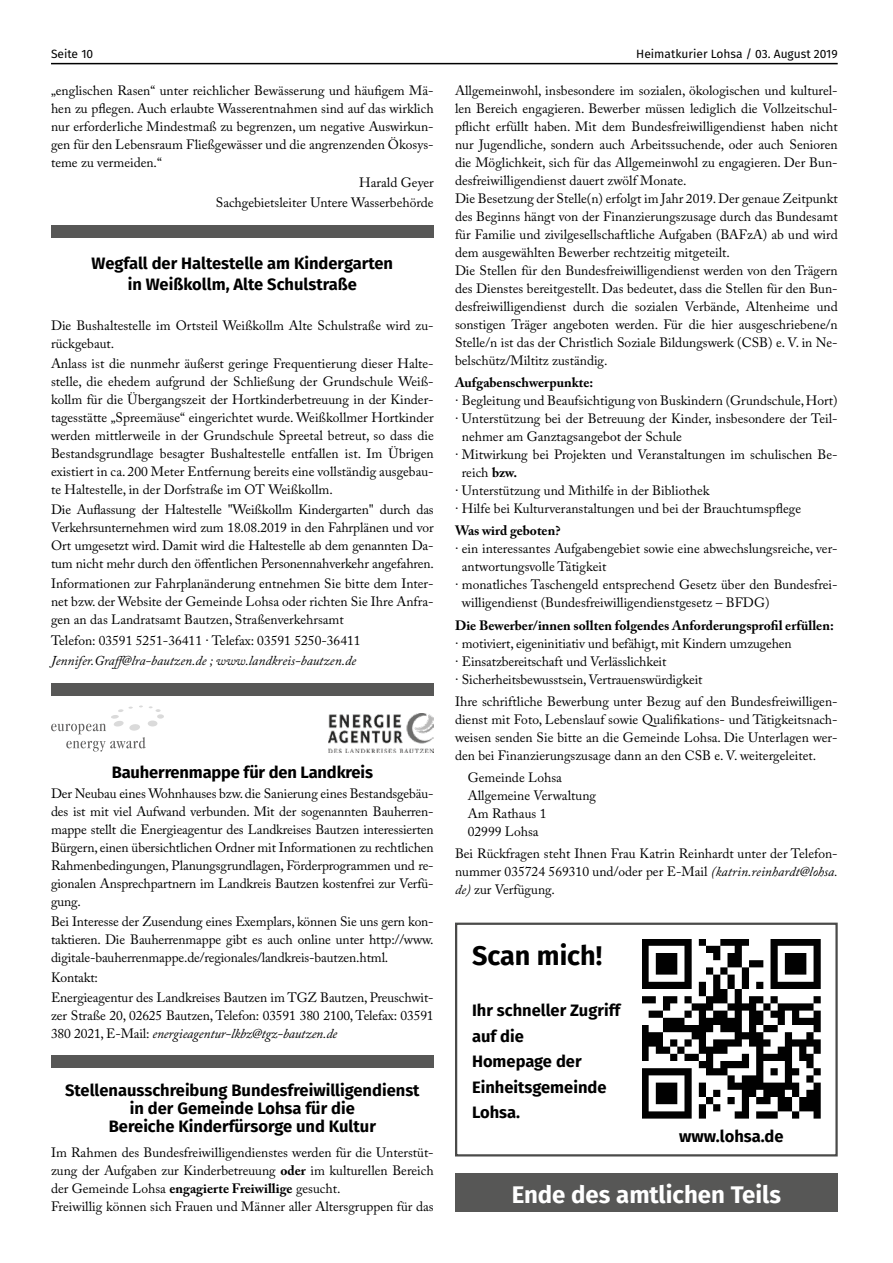
<style>
.page{position:relative;width:893px;height:1263px;background:#fff}
.page>*{position:absolute;margin:0;border:0;box-sizing:border-box;transform-origin:0 0}
.t1{font:700 27px "Fira Sans";color:#000}
.t2{font:700 24px "Fira Sans";color:#fff}
.t3{font:700 16.5px/25.5px "Fira Sans";color:#000;text-align:center}
.t4{font:13.5px/18px "Adobe Caslon Pro";color:#000;text-align:justify}
.t5{font:700 13.5px "Adobe Caslon Pro";color:#000}
.t6{font:italic 13.5px "Adobe Caslon Pro";color:#000}
.t7{font:12px "Fira Sans";color:#000}
.s1{font-style:italic}
.s2{font-weight:700}
</style>
<div class="page">
<hr style="left:51px;top:63px;width:787px;height:1px;background:#000">
<div style="left:455px;top:1174px;width:382px;height:38px;background:#575756"></div>
<div style="left:455px;top:923px;width:383px;height:233px;border:2px solid #4a4a49"></div>
<img style="left:642px;top:940px;width:179px;height:178px">
<div style="left:51px;top:684px;width:383px;height:12px;background:#575756"></div>
<div style="left:51px;top:1054px;width:383px;height:13px;background:#575756"></div>
<div style="left:51px;top:225px;width:383px;height:13px;background:#575756"></div>
<img style="left:329px;top:713px;width:105px;height:40px">
<svg style="left:51px;top:705px;width:113px;height:47px"></svg>
<p class="t7" style="left:51px;top:45px;width:44px">Seite 10</p>
<p class="t7" style="left:636px;top:45px;width:203px">Heimatkurier Lohsa / 03. August 2019</p>
<p class="t4" style="left:51px;top:81px;width:384px">„englischen Rasen“ unter reichlicher Bewässerung und häufigem Mä&shy;hen zu pflegen. Auch erlaubte Wasserentnahmen sind auf das wirklich nur erforderliche Mindestmaß zu begrenzen, um negative Auswirkun&shy;gen für den Lebensraum Fließgewässer und die angrenzenden Ökosys&shy;teme zu vermeiden.“</p>
<p class="t4" style="left:216px;top:172px;width:219px;line-height:20.1px;text-align:right">Harald Geyer<br>Sachgebietsleiter Untere Wasserbehörde</p>
<p class="t3" style="left:92px;top:251px;width:303px;line-height:21px">Wegfall der Haltestelle am Kindergarten in Weißkollm, Alte Schulstraße</p>
<p class="t4" style="left:51px;top:316px;width:384px">Die Bushaltestelle im Ortsteil Weißkollm Alte Schulstraße wird zu&shy;rückgebaut.</p>
<p class="t4" style="left:51px;top:354px;width:384px">Anlass ist die nunmehr äußerst geringe Frequentierung dieser Halte&shy;stelle, die ehedem aufgrund der Schließung der Grundschule Weiß&shy;kollm für die Übergangszeit der Hortkinderbetreuung in der Kinder&shy;tagesstätte „Spreemäuse“ eingerichtet wurde. Weißkollmer Hortkinder werden mittlerweile in der Grundschule Spreetal betreut, so dass die Bestandsgrundlage besagter Bushaltestelle entfallen ist. Im Übrigen existiert in ca. 200 Meter Entfernung bereits eine vollständig ausgebau&shy;te Haltestelle, in der Dorfstraße im OT Weißkollm.</p>
<p class="t4" style="left:51px;top:501px;width:384px">Die Auflassung der Haltestelle "Weißkollm Kindergarten" durch das Verkehrsunternehmen wird zum 18.08.2019 in den Fahrplänen und vor Ort umgesetzt wird. Damit wird die Haltestelle ab dem genannten Da&shy;tum nicht mehr durch den öffentlichen Personennahverkehr angefahren.</p>
<p class="t4" style="left:51px;top:575px;width:384px">Informationen zur Fahrplanänderung entnehmen Sie bitte dem Inter&shy;net bzw. der Website der Gemeinde Lohsa oder richten Sie Ihre Anfra&shy;gen an das Landratsamt Bautzen, Straßenverkehrsamt</p>
<p class="t4" style="left:51px;top:631px;width:311px">Telefon: 03591 5251-36411 · Telefax: 03591 5250-36411</p>
<p class="t6" style="left:51px;top:652px;width:307px">Jennifer.Graff@lra-bautzen.de ; www.landkreis-bautzen.de</p>
<p class="t3" style="left:112px;top:758px;width:263px">Bauherrenmappe für den Landkreis</p>
<p class="t4" style="left:51px;top:784px;width:384px">Der Neubau eines Wohnhauses bzw. die Sanierung eines Bestandsgebäu&shy;des ist mit viel Aufwand verbunden. Mit der sogenannten Bauherren&shy;mappe stellt die Energieagentur des Landkreises Bautzen interessierten Bürgern, einen übersichtlichen Ordner mit Informationen zu rechtlichen Rahmenbedingungen, Planungsgrundlagen, Förderprogrammen und re&shy;gionalen Ansprechpartnern im Landkreis Bautzen kostenfrei zur Verfü&shy;gung.</p>
<p class="t4" style="left:51px;top:912px;width:384px">Bei Interesse der Zusendung eines Exemplars, können Sie uns gern kon&shy;taktieren. Die Bauherrenmappe gibt es auch online unter http://www. digitale-bauherrenmappe.de/regionales/landkreis-bautzen.html.</p>
<p class="t4" style="left:51px;top:967px;width:384px;line-height:20.1px">Kontakt:<br>Energieagentur des Landkreises Bautzen im TGZ Bautzen, Preuschwit-</p>
<p class="t4" style="left:51px;top:1006px;width:384px">zer Straße 20, 02625 Bautzen, Telefon: 03591 380 2100, Telefax: 03591<br>380 2021, E-Mail: <span class="s1">energieagentur-lkbz@tgz-bautzen.de</span></p>
<p class="t3" style="left:65px;top:1080px;width:356px;line-height:18px">Stellenausschreibung Bundesfreiwilligendienst in der Gemeinde Lohsa für die<br>Bereiche Kinderfürsorge und Kultur</p>
<p class="t4" style="left:51px;top:1144px;width:384px;text-align:left">Im Rahmen des Bundesfreiwilligendienstes werden für die Unterstüt&shy;zung der Aufgaben zur Kinderbetreuung <span class="s2">oder</span> im kulturellen Bereich der Gemeinde Lohsa <span class="s2">engagierte Freiwillige</span> gesucht.<br>Freiwillig können sich Frauen und Männer aller Altersgruppen für das</p>
<p class="t4" style="left:455px;top:81px;width:384px;text-align:left">Allgemeinwohl, insbesondere im sozialen, ökologischen und kulturel&shy;len Bereich engagieren. Bewerber müssen lediglich die Vollzeitschul&shy;pflicht erfüllt haben. Mit dem Bundesfreiwilligendienst haben nicht nur Jugendliche, sondern auch Arbeitssuchende, oder auch Senioren die Möglichkeit, sich für das Allgemeinwohl zu engagieren. Der Bun&shy;desfreiwilligendienst dauert zwölf Monate.<br>Die Besetzung der Stelle(n) erfolgt im Jahr 2019. Der genaue Zeitpunkt des Beginns hängt von der Finanzierungszusage durch das Bundesamt für Familie und zivilgesellschaftliche Aufgaben (BAFzA) ab und wird dem ausgewählten Bewerber rechtzeitig mitgeteilt.<br>Die Stellen für den Bundesfreiwilligendienst werden von den Trägern des Dienstes bereitgestellt. Das bedeutet, dass die Stellen für den Bun&shy;desfreiwilligendienst durch die sozialen Verbände, Altenheime und sonstigen Träger angeboten werden. Für die hier ausgeschriebene/n Stelle/n ist das der Christlich Soziale Bildungswerk (CSB) e. V. in Ne&shy;belschütz/Miltitz zuständig.</p>
<p class="t5" style="left:455px;top:375px;width:140px">Aufgabenschwerpunkte:</p>
<p class="t4" style="left:455px;top:391px;width:384px">· Begleitung und Beaufsichtigung von Buskindern (Grundschule, Hort)</p>
<p class="t4" style="left:455px;top:409px;width:384px">· Unterstützung bei der Betreuung der Kinder, insbesondere der Teil-</p>
<p class="t4" style="left:462px;top:427px;width:222px">nehmer am Ganztagsangebot der Schule</p>
<p class="t4" style="left:455px;top:445px;width:384px">· Mitwirkung bei Projekten und Veranstaltungen im schulischen Be-</p>
<p class="t4" style="left:462px;top:463px;width:57px">reich <span class="s2">bzw.</span></p>
<p class="t4" style="left:455px;top:481px;width:256px">· Unterstützung und Mithilfe in der Bibliothek</p>
<p class="t4" style="left:455px;top:499px;width:348px">· Hilfe bei Kulturveranstaltungen und bei der Brauchtumspflege</p>
<p class="t5" style="left:455px;top:523px;width:107px">Was wird geboten?</p>
<p class="t4" style="left:455px;top:540px;width:384px">· ein interessantes Aufgabengebiet sowie eine abwechslungsreiche, ver-</p>
<p class="t4" style="left:462px;top:558px;width:146px">antwortungsvolle Tätigkeit</p>
<p class="t4" style="left:455px;top:576px;width:384px">· monatliches Taschengeld entsprechend Gesetz über den Bundesfrei-</p>
<p class="t4" style="left:462px;top:594px;width:309px">willigendienst (Bundesfreiwilligendienstgesetz – BFDG)</p>
<p class="t5" style="left:455px;top:617px;width:380px">Die Bewerber/innen sollten folgendes Anforderungsprofil erfüllen:</p>
<p class="t4" style="left:455px;top:634px;width:338px;text-align:left">· motiviert, eigeninitiativ und befähigt, mit Kindern umzugehen · Einsatzbereitschaft und Verlässlichkeit<br>· Sicherheitsbewusstsein, Vertrauenswürdigkeit</p>
<p class="t4" style="left:455px;top:692px;width:384px">Ihre schriftliche Bewerbung unter Bezug auf den Bundesfreiwilligen&shy;dienst mit Foto, Lebenslauf sowie Qualifikations- und Tätigkeitsnach&shy;weisen senden Sie bitte an die Gemeinde Lohsa. Die Unterlagen wer&shy;den bei Finanzierungszusage dann an den CSB e. V. weitergeleitet.</p>
<p class="t4" style="left:468px;top:768px;width:130px;text-align:left">Gemeinde Lohsa<br>Allgemeine Verwaltung<br>Am Rathaus 1<br>02999 Lohsa</p>
<p class="t4" style="left:455px;top:845px;width:384px">Bei Rückfragen steht Ihnen Frau Katrin Reinhardt unter der Telefon&shy;nummer 035724 569310 und/oder per E-Mail <span class="s1">(katrin.reinhardt@lohsa. de)</span> zur Verfügung.</p>
<h1 class="t1" style="left:472px;top:933px;width:132px">Scan mich!</h1>
<p class="t3" style="left:472px;top:996px;width:150px;text-align:left">Ihr schneller Zugriff auf die<br>Homepage der<br>Einheitsgemeinde<br>Lohsa.</p>
<p class="t3" style="left:679px;top:1122px;width:106px">www.lohsa.de</p>
<h2 class="t2" style="left:512px;top:1174px;width:271px">Ende des amtlichen Teils</h2>
</div>
